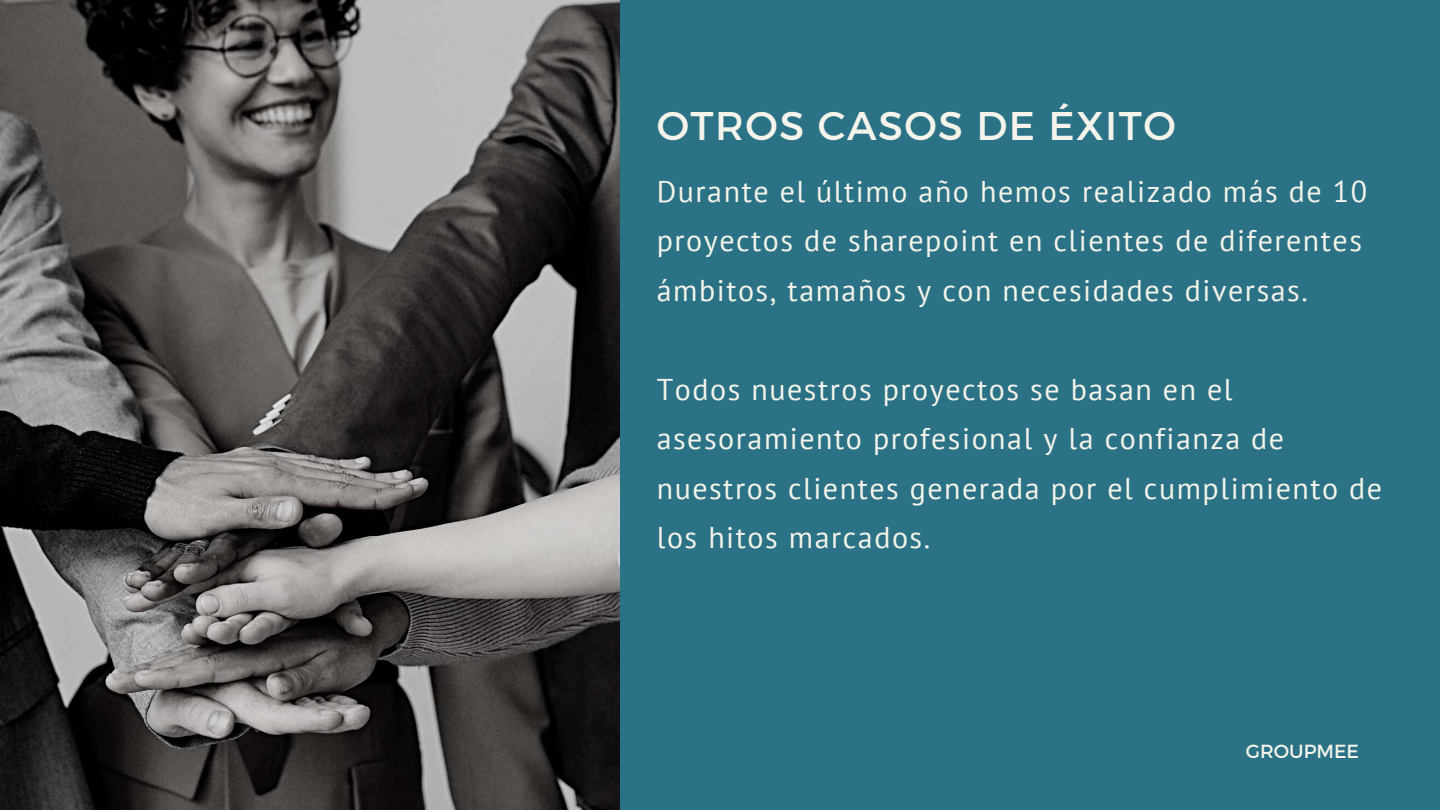
<style>
.page{position:relative;width:1440px;height:810px;background:#2b7286}
.page>*{position:absolute;margin:0;border:0;box-sizing:border-box;transform-origin:0 0}
.t1{font:40px "Montserrat";letter-spacing:.035em;color:#f4f4ea}
.t2{font:30px/49.5px "PT Sans";letter-spacing:.05em;color:#f4f4ea}
.t3{font:19px "Montserrat";color:#f4f4ea}
</style>
<div class="page">
<img style="left:0;top:0;width:619px;height:810px">
<h1 class="t1" style="left:657px;top:100px;width:521px">OTROS CASOS DE ÉXITO</h1>
<p class="t2" style="left:657px;top:166px;width:712px">Durante el último año hemos realizado más de 10 proyectos de sharepoint en clientes de diferentes ámbitos, tamaños y con necesidades diversas.</p>
<p class="t2" style="left:657px;top:364px;width:727px">Todos nuestros proyectos se basan en el asesoramiento profesional y la confianza de nuestros clientes generada por el cumplimiento de los hitos marcados.</p>
<p class="t3" style="left:1246px;top:739px;width:115px">GROUPMEE</p>
</div>
